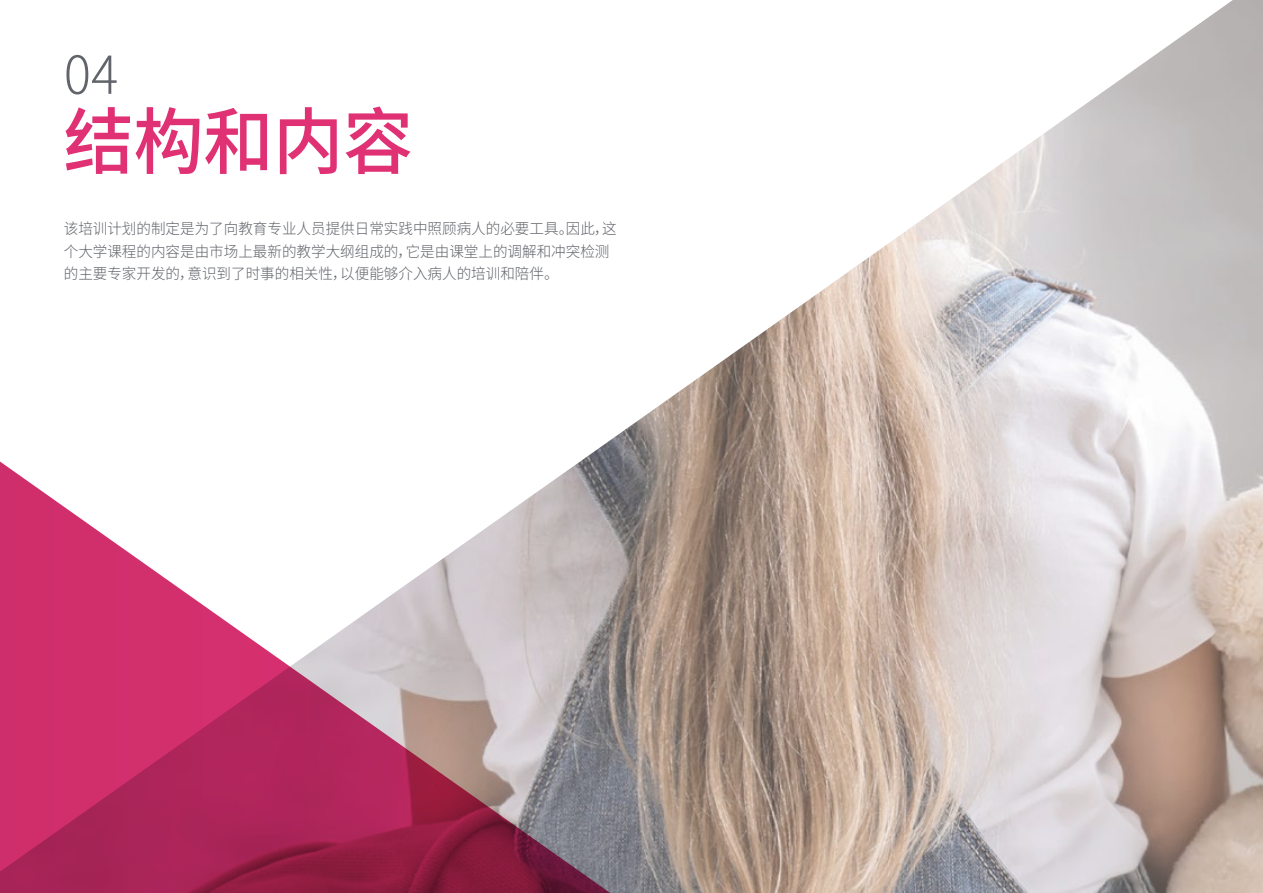
<style>
.page{position:relative;width:1263px;height:893px;background:#fff}
.page>*{position:absolute;margin:0;border:0;box-sizing:border-box;transform-origin:0 0}
.t1{font:500 72px "Source Han Sans CN";color:#df3174}
.t2{font:300 52.5px "Source Han Sans CN";color:#61646a}
.t3{font:300 15px/22.5px "Source Han Sans CN";color:#61646a}
</style>
<div class="page">
<img style="left:602px;top:0;width:661px;height:893px">
<svg style="left:0;top:446px;width:640px;height:447px"></svg>
<h2 class="t2" style="left:64px;top:45px;width:56px">04</h2>
<h1 class="t1" style="left:64px;top:101px;width:351px">结构和内容</h1>
<p class="t3" style="left:64px;top:218px;width:554px">该培训计划的制定是为了向教育专业人员提供日常实践中照顾病人的必要工具。因此，这个大学课程的内容是由市场上最新的教学大纲组成的，它是由课堂上的调解和冲突检测的主要专家开发的，意识到了时事的相关性，以便能够介入病人的培训和陪伴。</p>
</div>
